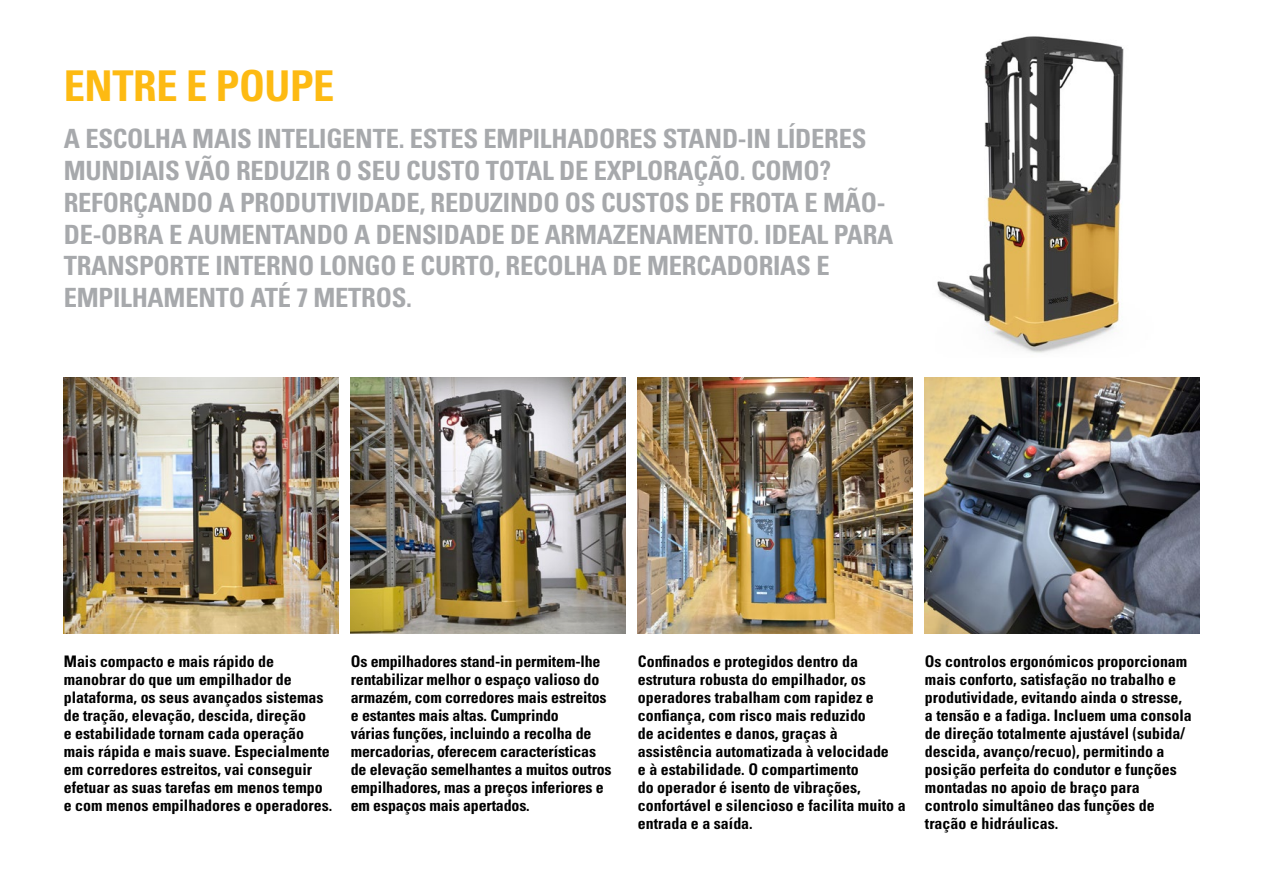
<style>
.page{position:relative;width:1263px;height:893px;background:#fff}
.page>*{position:absolute;margin:0;border:0;box-sizing:border-box;transform-origin:0 0}
.t1{font:42.45px "Univers LTCYR 67 Bold Cond";letter-spacing:-.01em;color:#fdba12}
.t2{font:26.55px/31.8px "Univers LTCYR 67 Bold Cond";letter-spacing:-.01em;color:#a7a9ac}
.t3{font:15.9px/18px "Univers LTCYR 67 Bold Cond";color:#000}
</style>
<div class="page">
<div style="left:64px;top:376px;width:276px;height:260px;background:#000;opacity:.14"></div>
<div style="left:351px;top:376px;width:276px;height:260px;background:#000;opacity:.25"></div>
<img style="left:638px;top:377px;width:274px;height:257px">
<img style="left:925px;top:377px;width:274px;height:257px">
<img style="left:937px;top:36px;width:187px;height:317px">
<h1 class="t1" style="left:64px;top:60px;width:272px">ENTRE E POUPE</h1>
<p class="t2" style="left:64px;top:122px;width:831px">A ESCOLHA MAIS INTELIGENTE. ESTES EMPILHADORES STAND-IN LÍDERES MUNDIAIS VÃO REDUZIR O SEU CUSTO TOTAL DE EXPLORAÇÃO. COMO?<br>REFORÇANDO A PRODUTIVIDADE, REDUZINDO OS CUSTOS DE FROTA E MÃO-DE-OBRA E AUMENTANDO A DENSIDADE DE ARMAZENAMENTO. IDEAL PARA TRANSPORTE INTERNO LONGO E CURTO, RECOLHA DE MERCADORIAS E EMPILHAMENTO ATÉ 7 METROS.</p>
<p class="t3" style="left:64px;top:652px;width:270px">Mais compacto e mais rápido de manobrar do que um empilhador de plataforma, os seus avançados sistemas de tração, elevação, descida, direção<br>e estabilidade tornam cada operação mais rápida e mais suave. Especialmente em corredores estreitos, vai conseguir efetuar as suas tarefas em menos tempo e com menos empilhadores e operadores.</p>
<p class="t3" style="left:638px;top:652px;width:269px">Confinados e protegidos dentro da estrutura robusta do empilhador, os operadores trabalham com rapidez e confiança, com risco mais reduzido<br>de acidentes e danos, graças à assistência automatizada à velocidade<br>e à estabilidade. O compartimento<br>do operador é isento de vibrações, confortável e silencioso e facilita muito a entrada e a saída.</p>
<p class="t3" style="left:925px;top:652px;width:268px">Os controlos ergonómicos proporcionam mais conforto, satisfação no trabalho e produtividade, evitando ainda o stresse, a tensão e a fadiga. Incluem uma consola de direção totalmente ajustável (subida/ descida, avanço/recuo), permitindo a posição perfeita do condutor e funções montadas no apoio de braço para controlo simultâneo das funções de tração e hidráulicas.</p>
<p class="t3" style="left:351px;top:652px;width:262px">Os empilhadores stand-in permitem-lhe rentabilizar melhor o espaço valioso do armazém, com corredores mais estreitos e estantes mais altas. Cumprindo<br>várias funções, incluindo a recolha de mercadorias, oferecem características de elevação semelhantes a muitos outros empilhadores, mas a preços inferiores e em espaços mais apertados.</p>
</div>
